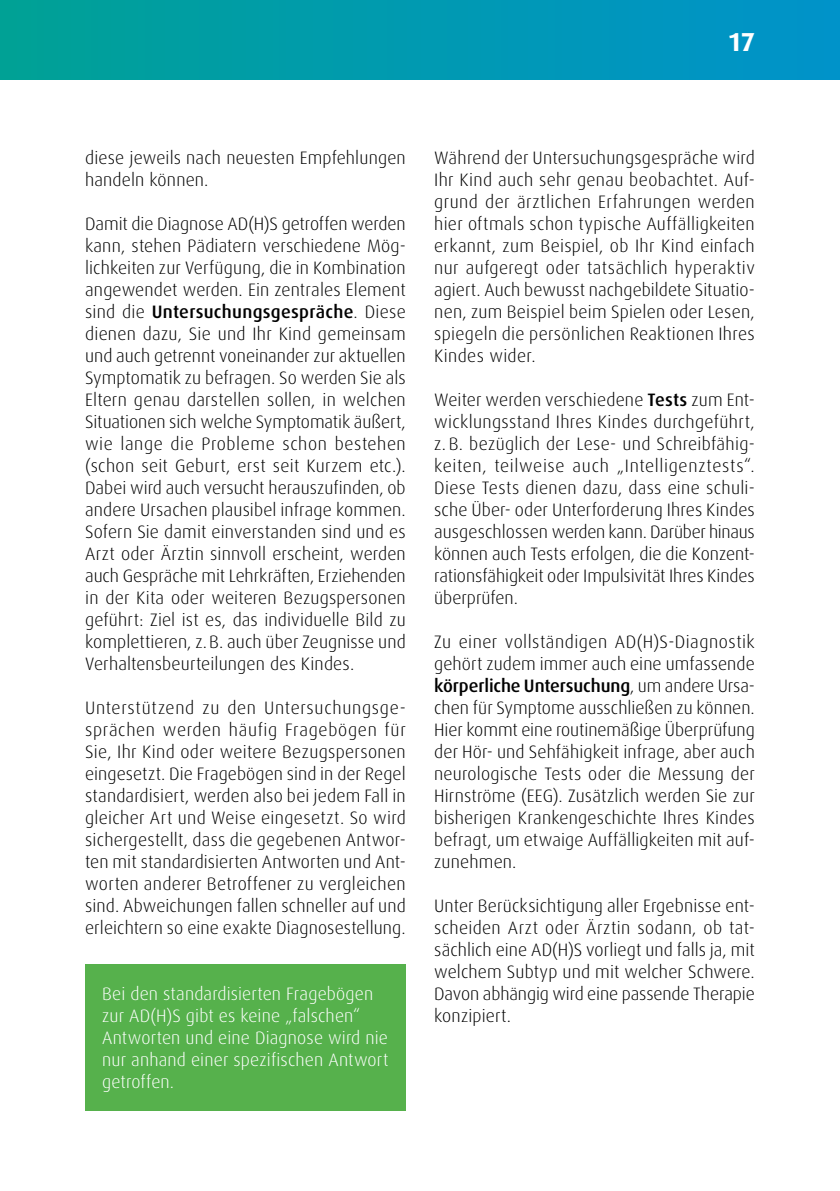
<style>
.page{position:relative;width:840px;height:1191px;background:#fff}
.page>*{position:absolute;margin:0;border:0;box-sizing:border-box;transform-origin:0 0}
.t1{font:700 26px "Dax OT";color:#fff}
.t2{font:300 18px/22px "Dax OT";letter-spacing:.005em;color:#000;text-align:justify}
.t3{font:300 18px/22px "Dax OT";letter-spacing:.01em;color:#fff}
.s1{font-weight:500}
</style>
<div class="page">
<div style="left:0;top:0;width:839px;height:79px;background:linear-gradient(to right,#00a196,#0093cb)"></div>
<div style="left:85px;top:963px;width:320px;height:147px;background:#56b14c"></div>
<h1 class="t1" style="left:728px;top:25px;width:27px">17</h1>
<p class="t2" style="left:85px;top:147px;width:322px">diese jeweils nach neuesten Empfehlungen handeln können.</p>
<p class="t2" style="left:85px;top:213px;width:322px">Damit die Diagnose AD(H)S getroffen werden kann, stehen Pädiatern verschiedene Mög&shy;lichkeiten zur Verfügung, die in Kombination angewendet werden. Ein zentrales Element sind die <span class="s1">Untersuchungsgespräche</span>. Diese dienen dazu, Sie und Ihr Kind gemeinsam und auch getrennt voneinander zur aktuellen Symptomatik zu befragen. So werden Sie als Eltern genau darstellen sollen, in welchen Situationen sich welche Symptomatik äußert, wie lange die Probleme schon bestehen (schon seit Geburt, erst seit Kurzem etc.).<br>Dabei wird auch versucht herauszufinden, ob andere Ursachen plausibel infrage kommen.<br>Sofern Sie damit einverstanden sind und es Arzt oder Ärztin sinnvoll erscheint, werden auch Gespräche mit Lehrkräften, Erziehenden in der Kita oder weiteren Bezugspersonen geführt: Ziel ist es, das individuelle Bild zu komplettieren, z.B. auch über Zeugnisse und Verhaltensbeurteilungen des Kindes.</p>
<p class="t2" style="left:85px;top:697px;width:322px">Unterstützend zu den Untersuchungsge&shy;sprächen werden häufig Fragebögen für Sie, Ihr Kind oder weitere Bezugspersonen eingesetzt. Die Fragebögen sind in der Regel standardisiert, werden also bei jedem Fall in gleicher Art und Weise eingesetzt. So wird sichergestellt, dass die gegebenen Antwor&shy;ten mit standardisierten Antworten und Ant&shy;worten anderer Betroffener zu vergleichen sind. Abweichungen fallen schneller auf und erleichtern so eine exakte Diagnosestellung.</p>
<p class="t3" style="left:102px;top:983px;width:287px">Bei den standardisierten Fragebögen zur AD(H)S gibt es keine „falschen“<br>Antworten und eine Diagnose wird nie nur anhand einer spezifischen Antwort getroffen.</p>
<p class="t2" style="left:434px;top:147px;width:322px">Während der Untersuchungsgespräche wird Ihr Kind auch sehr genau beobachtet. Auf&shy;grund der ärztlichen Erfahrungen werden hier oftmals schon typische Auffälligkeiten erkannt, zum Beispiel, ob Ihr Kind einfach nur aufgeregt oder tatsächlich hyperaktiv agiert. Auch bewusst nachgebildete Situatio&shy;nen, zum Beispiel beim Spielen oder Lesen, spiegeln die persönlichen Reaktionen Ihres Kindes wider.</p>
<p class="t2" style="left:434px;top:389px;width:322px">Weiter werden verschiedene <span class="s1">Tests</span> zum Ent&shy;wicklungsstand Ihres Kindes durchgeführt, z. B. bezüglich der Lese- und Schreibfähig&shy;keiten, teilweise auch „Intelligenztests“.<br>Diese Tests dienen dazu, dass eine schuli&shy;sche Über- oder Unterforderung Ihres Kindes ausgeschlossen werden kann. Darüber hinaus können auch Tests erfolgen, die die Konzent&shy;rationsfähigkeit oder Impulsivität Ihres Kindes überprüfen.</p>
<p class="t2" style="left:434px;top:631px;width:322px">Zu einer vollständigen AD(H)S-Diagnostik gehört zudem immer auch eine umfassende <span class="s1">körperliche Untersuchung</span>, um andere Ursa&shy;chen für Symptome ausschließen zu können.<br>Hier kommt eine routinemäßige Überprüfung der Hör- und Sehfähigkeit infrage, aber auch neurologische Tests oder die Messung der Hirnströme (EEG). Zusätzlich werden Sie zur bisherigen Krankengeschichte Ihres Kindes befragt, um etwaige Auffälligkeiten mit auf&shy;zunehmen.</p>
<p class="t2" style="left:434px;top:895px;width:322px">Unter Berücksichtigung aller Ergebnisse ent&shy;scheiden Arzt oder Ärztin sodann, ob tat&shy;sächlich eine AD(H)S vorliegt und falls ja, mit welchem Subtyp und mit welcher Schwere.<br>Davon abhängig wird eine passende Therapie konzipiert.</p>
</div>
